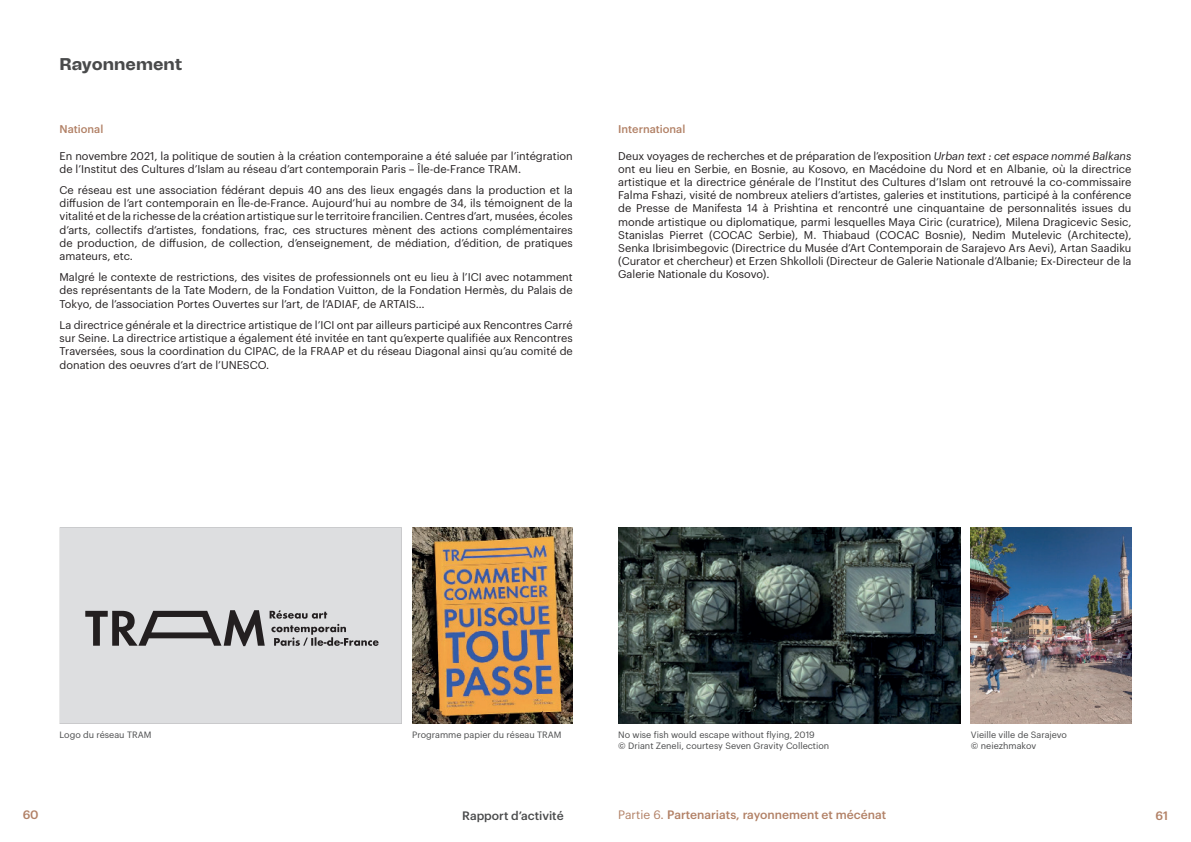
<style>
.page{position:relative;width:1191px;height:842px;background:#fff}
.page>*{position:absolute;margin:0;border:0;box-sizing:border-box;transform-origin:0 0}
.t1{font:800 17px "Tomato Grotesk";color:#494a4b}
.t2{font:500 12px "Graphik";color:#b28166}
.t3{font:500 12px "Graphik";color:#494a4b}
.t4{font:11px/13.2px "Graphik";color:#231f20;text-align:justify}
.t5{font:500 11px "Graphik";color:#b28166}
.t6{font:9px/10.8px "Graphik";color:#494a4b}
.s1{font-style:italic}
.s2{font-weight:400}
</style>
<div class="page">
<svg style="left:618px;top:528px;width:342px;height:196px;background:#303d3c"></svg>
<img style="left:971px;top:528px;width:160px;height:196px">
<svg style="left:59px;top:528px;width:342px;height:196px;background:#d3d4d5"></svg>
<img style="left:412px;top:528px;width:161px;height:196px">
<h1 class="t1" style="left:60px;top:52px;width:124px">Rayonnement</h1>
<p class="t5" style="left:60px;top:121px;width:45px">National</p>
<p class="t4" style="left:60px;top:148px;width:515px">En novembre 2021, la politique de soutien à la création contemporaine a été saluée par l’intégration de l’Institut des Cultures d’Islam au réseau d’art contemporain Paris – Île-de-France TRAM.</p>
<p class="t4" style="left:60px;top:183px;width:515px">Ce réseau est une association fédérant depuis 40 ans des lieux engagés dans la production et la diffusion de l’art contemporain en Île-de-France. Aujourd’hui au nombre de 34, ils témoignent de la vitalité et de la richesse de la création artistique sur le territoire francilien. Centres d’art, musées, écoles d’arts, collectifs d’artistes, fondations, frac, ces structures mènent des actions complémentaires de production, de diffusion, de collection, d’enseignement, de médiation, d’édition, de pratiques amateurs, etc.</p>
<p class="t4" style="left:60px;top:270px;width:515px">Malgré le contexte de restrictions, des visites de professionnels ont eu lieu à l’ICI avec notamment des représentants de la Tate Modern, de la Fondation Vuitton, de la Fondation Hermès, du Palais de Tokyo, de l’association Portes Ouvertes sur l’art, de l’ADIAF, de ARTAIS…</p>
<p class="t4" style="left:60px;top:317px;width:515px">La directrice générale et la directrice artistique de l’ICI ont par ailleurs participé aux Rencontres Carré sur Seine. La directrice artistique a également été invitée en tant qu’experte qualifiée aux Rencontres Traversées, sous la coordination du CIPAC, de la FRAAP et du réseau Diagonal ainsi qu’au comité de donation des oeuvres d’art de l’UNESCO.</p>
<p class="t5" style="left:618px;top:121px;width:69px">International</p>
<p class="t4" style="left:618px;top:148px;width:515px">Deux voyages de recherches et de préparation de l’exposition <span class="s1">Urban text : cet espace nommé Balkans </span>ont eu lieu en Serbie, en Bosnie, au Kosovo, en Macédoine du Nord et en Albanie, où la directrice artistique et la directrice générale de l’Institut des Cultures d’Islam ont retrouvé la co-commissaire Falma Fshazi, visité de nombreux ateliers d’artistes, galeries et institutions, participé à la conférence de Presse de Manifesta 14 à Prishtina et rencontré une cinquantaine de personnalités issues du monde artistique ou diplomatique, parmi lesquelles Maya Ciric (curatrice), Milena Dragicevic Sesic, Stanislas Pierret (COCAC Serbie), M. Thiabaud (COCAC Bosnie), Nedim Mutelevic (Architecte), Senka Ibrisimbegovic (Directrice du Musée d’Art Contemporain de Sarajevo Ars Aevi), Artan Saadiku (Curator et chercheur) et Erzen Shkolloli (Directeur de Galerie Nationale d’Albanie; Ex-Directeur de la Galerie Nationale du Kosovo).</p>
<p class="t6" style="left:60px;top:728px;width:93px">Logo du réseau TRAM</p>
<p class="t6" style="left:412px;top:728px;width:151px">Programme papier du réseau TRAM</p>
<p class="t6" style="left:618px;top:728px;width:212px">No wise fish would escape without flying, 2019<br>© Driant Zeneli, courtesy Seven Gravity Collection</p>
<p class="t6" style="left:971px;top:728px;width:98px">Vieille ville de Sarajevo © neiezhmakov</p>
<p class="t2" style="left:23px;top:806px;width:18px">60</p>
<p class="t3" style="left:462px;top:806px;width:103px">Rapport d’activité</p>
<p class="t2" style="left:618px;top:806px;width:269px"><span class="s2">Partie 6.</span> Partenariats, rayonnement et mécénat</p>
<p class="t2" style="left:1155px;top:806px;width:14px">61</p>
</div>
